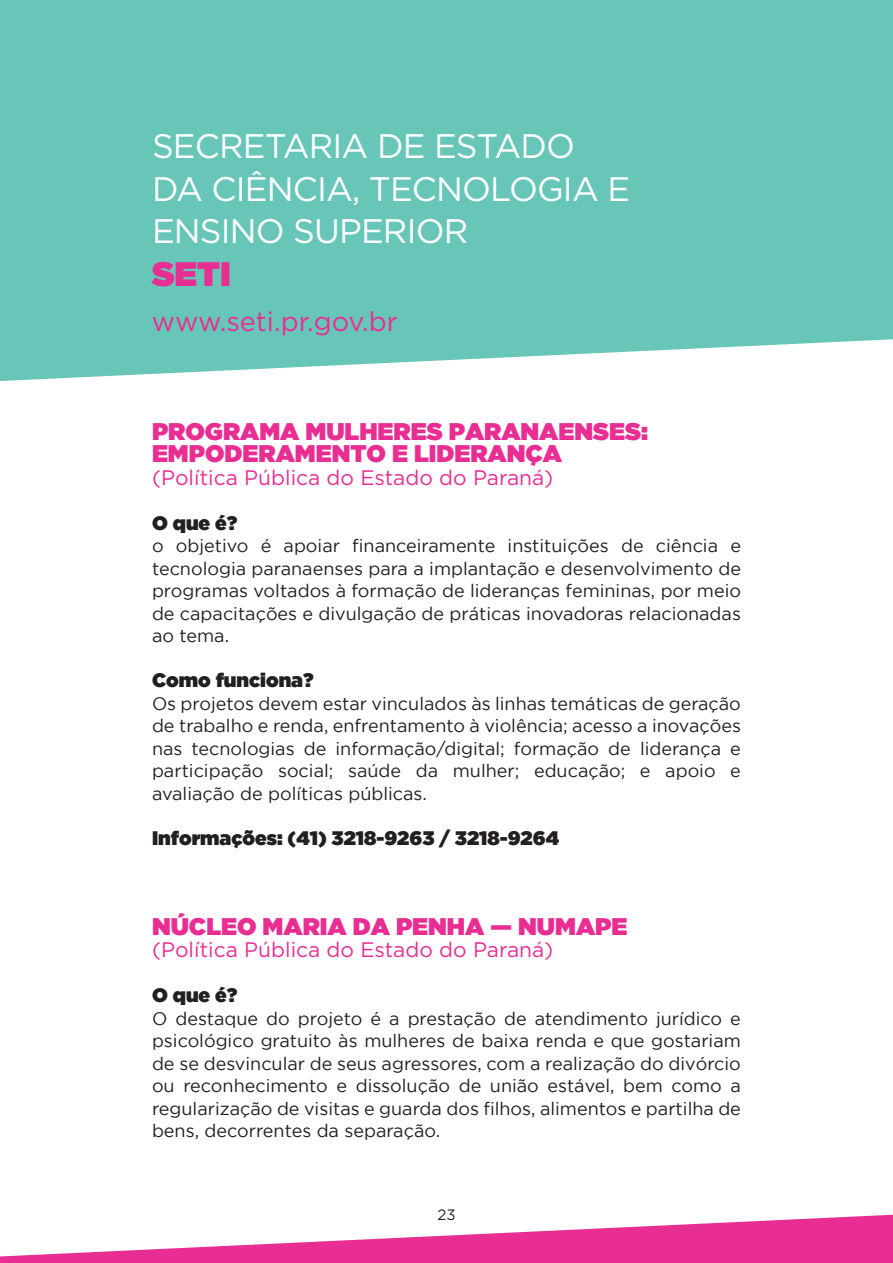
<style>
.page{position:relative;width:893px;height:1263px;background:#fff}
.page>*{position:absolute;margin:0;border:0;box-sizing:border-box;transform-origin:0 0}
.t1{font:34.05px/42.5px "Gotham";letter-spacing:-.025em;color:#fff}
.t2{font:900 34.05px "Gotham";color:#e82e93}
.t3{font:27.15px "Gotham";color:#e82e93}
.t4{font:24px/22.5px "Gotham Ultra";color:#e82e93}
.t5{font:21px "Gotham";color:#e82e93}
.t6{font:19.5px "Gotham Ultra";color:#231f20}
.t7{font:18px/22.5px "Gotham";color:#231f20;text-align:justify}
.t8{font:15px "Gotham";color:#231f20}
</style>
<div class="page">
<div style="left:0;top:0;width:893px;height:381px;background:#67c6b7"></div>
<svg style="left:0;top:1215px;width:893px;height:48px"></svg>
<h1 class="t1" style="left:152px;top:124px;width:480px">SECRETARIA DE ESTADO<br>DA CIÊNCIA, TECNOLOGIA E<br>ENSINO SUPERIOR</h1>
<h1 class="t2" style="left:152px;top:249px;width:80px">SETI</h1>
<h2 class="t3" style="left:152px;top:304px;width:247px">www.seti.pr.gov.br</h2>
<h3 class="t4" style="left:152px;top:420px;width:497px">PROGRAMA MULHERES PARANAENSES:<br>EMPODERAMENTO E LIDERANÇA</h3>
<p class="t5" style="left:152px;top:464px;width:403px">(Política Pública do Estado do Paraná)</p>
<p class="t6" style="left:152px;top:512px;width:87px">O que é?</p>
<p class="t7" style="left:152px;top:534px;width:590px">o objetivo é apoiar financeiramente instituições de ciência e tecnologia paranaenses para a implantação e desenvolvimento de programas voltados à formação de lideranças femininas, por meio de capacitações e divulgação de práticas inovadoras relacionadas ao tema.</p>
<p class="t6" style="left:152px;top:669px;width:163px">Como funciona?</p>
<p class="t7" style="left:152px;top:692px;width:590px">Os projetos devem estar vinculados às linhas temáticas de geração de trabalho e renda, enfrentamento à violência; acesso a inovações nas tecnologias de informação/digital; formação de liderança e participação social; saúde da mulher; educação; e apoio e avaliação de políticas públicas.</p>
<p class="t6" style="left:152px;top:827px;width:409px">Informações: (41) 3218-9263 / 3218-9264</p>
<h3 class="t4" style="left:152px;top:915px;width:477px">NÚCLEO MARIA DA PENHA — NUMAPE</h3>
<p class="t5" style="left:152px;top:936px;width:403px">(Política Pública do Estado do Paraná)</p>
<p class="t6" style="left:152px;top:984px;width:87px">O que é?</p>
<p class="t7" style="left:152px;top:1007px;width:590px">O destaque do projeto é a prestação de atendimento jurídico e psicológico gratuito às mulheres de baixa renda e que gostariam de se desvincular de seus agressores, com a realização do divórcio ou reconhecimento e dissolução de união estável, bem como a regularização de visitas e guarda dos filhos, alimentos e partilha de bens, decorrentes da separação.</p>
<p class="t8" style="left:437px;top:1205px;width:20px">23</p>
</div>
